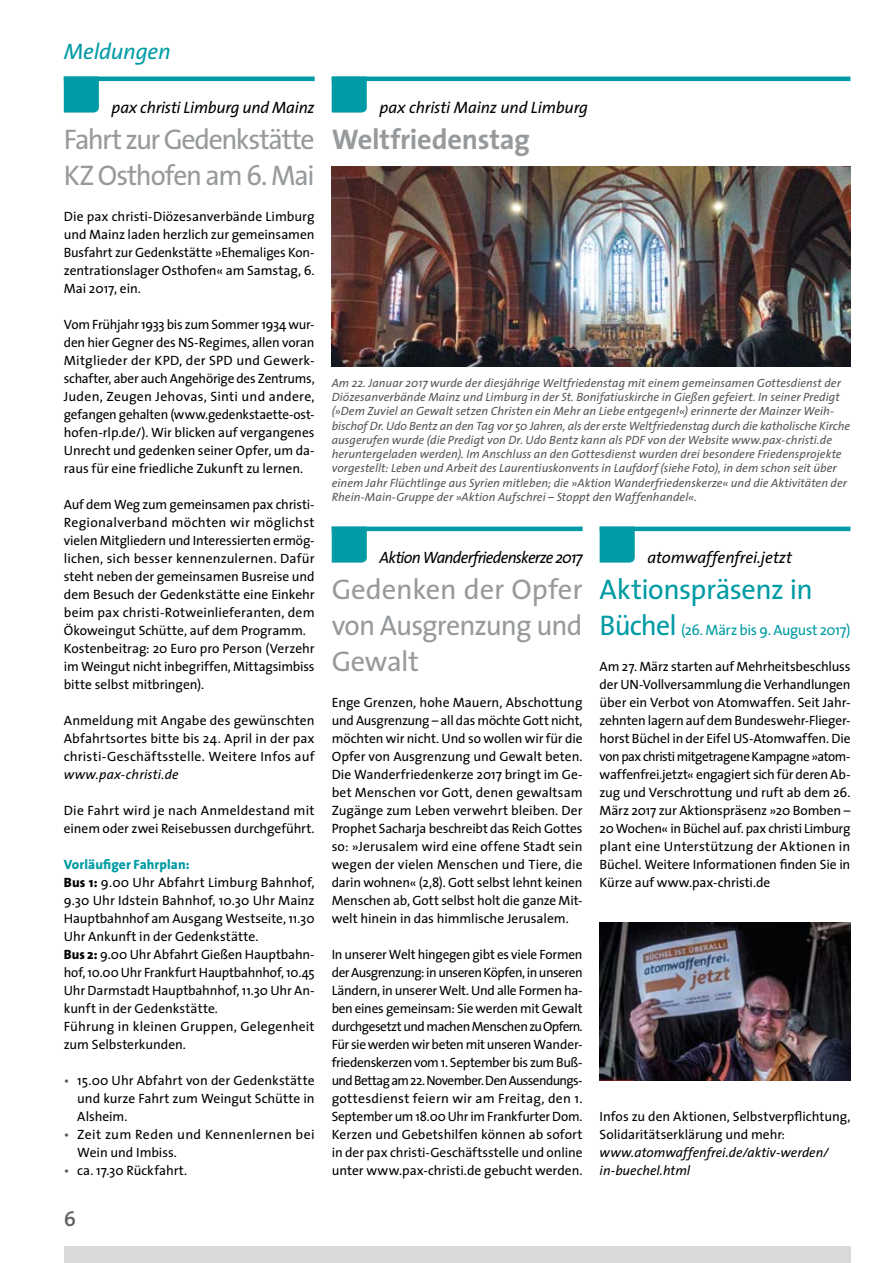
<style>
.page{position:relative;width:893px;height:1263px;background:#fff}
.page>*{position:absolute;margin:0;border:0;box-sizing:border-box;transform-origin:0 0}
.pc2009_Copy{font:28.5px/36px "Mtud The Sans";letter-spacing:-.035em;color:#979a9c;text-align:justify}
.pc2009_Copy-2{font:28.5px "Mtud The Sans";letter-spacing:-.02em;color:#009ba4}
.pc2009_Copy-3{font:700 28.5px "Mtud The Sans";letter-spacing:-.01em;color:#979a9c}
.pc2009_Rubrik{font:italic 22.5px "Mtud The Sans";letter-spacing:-.01em;color:#009ba4}
.t1{font:600 21px "Mtud The Sans";color:#5e6162}
.pc2009_meldung_Regio{font:italic 16.5px "Mtud The Sans";letter-spacing:-.015em;color:#000}
.pc2009_meldung_Regio-2{font:italic 16.5px "Mtud The Sans";letter-spacing:-.045em;color:#000}
.pc2009_Copy-4{font:15px "Mtud The Sans";letter-spacing:-.025em;color:#009ba4}
.pc2009_Copy-5{font:13.5px/18px "Mtud The Sans";color:#000;text-align:justify}
.pc2009_meldung_webli{font:italic 13.5px/18px "Mtud The Sans";color:#000}
.pc2009_Zwischenübers{font:800 13.5px "Mtud The Sans";letter-spacing:.005em;color:#009ba4}
.pc2009_BU{font:italic 12px/14.2px "Mtud The Sans";letter-spacing:.005em;color:#575756}
.s1{font-style:italic}
.s2{font-weight:800}
.s3{color:#515d62}
.s4{font-size:28.5px}
</style>
<div class="page">
<div style="left:64px;top:1247px;width:786px;height:16px;background:#d7d9da"></div>
<img style="left:332px;top:167px;width:518px;height:200px">
<hr style="left:600px;top:527px;width:250px;height:4px;background:#009ba4">
<svg style="left:600px;top:531px;width:35px;height:32px"></svg>
<hr style="left:332px;top:77px;width:518px;height:4px;background:#009ba4">
<svg style="left:332px;top:81px;width:35px;height:32px"></svg>
<hr style="left:332px;top:527px;width:251px;height:4px;background:#009ba4">
<svg style="left:332px;top:531px;width:35px;height:32px"></svg>
<hr style="left:64px;top:77px;width:251px;height:4px;background:#009ba4">
<svg style="left:64px;top:81px;width:35px;height:32px"></svg>
<img style="left:600px;top:922px;width:250px;height:158px">
<p class="pc2009_Rubrik" style="left:64px;top:32px;width:108px">Meldungen</p>
<p class="pc2009_meldung_Regio" style="left:112px;top:93px;width:205px">pax christi Limburg und Mainz</p>
<p class="pc2009_Copy" style="left:64px;top:120px;width:252px">Fahrt zur Gedenkstätte<br>KZ Osthofen am 6. Mai</p>
<p class="pc2009_Copy-5" style="left:64px;top:207px;width:252px">Die pax christi-Diözesanverbände Limburg und Mainz laden herzlich zur gemeinsamen Busfahrt zur Gedenkstätte »Ehemaliges Kon&shy;zentrationslager Osthofen« am Samstag, 6.<br>Mai 2017, ein.</p>
<p class="pc2009_Copy-5" style="left:64px;top:315px;width:252px">Vom Frühjahr 1933 bis zum Sommer 1934 wur&shy;den hier Gegner des NS-Regimes, allen voran Mitglieder der KPD, der SPD und Gewerk&shy;schafter, aber auch Angehörige des Zentrums, Juden, Zeugen Jehovas, Sinti und andere, gefangen gehalten (www.gedenkstaette-ost&shy;hofen-rlp.de/). Wir blicken auf vergangenes Unrecht und gedenken seiner Opfer, um da&shy;raus für eine friedliche Zukunft zu lernen.</p>
<p class="pc2009_Copy-5" style="left:64px;top:495px;width:252px">Auf dem Weg zum gemeinsamen pax christi-Regionalverband möchten wir möglichst vielen Mitgliedern und Interessierten ermög&shy;lichen, sich besser kennenzulernen. Dafür steht neben der gemeinsamen Busreise und dem Besuch der Gedenkstätte eine Einkehr beim pax christi-Rotweinlieferanten, dem Ökoweingut Schütte, auf dem Programm.</p>
<p class="pc2009_Copy-5" style="left:64px;top:639px;width:252px">Kostenbeitrag: 20 Euro pro Person (Verzehr im Weingut nicht inbegriffen, Mittagsimbiss bitte selbst mitbringen).</p>
<p class="pc2009_Copy-5" style="left:64px;top:711px;width:252px">Anmeldung mit Angabe des gewünschten Abfahrtsortes bitte bis 24. April in der pax christi-Geschäftsstelle. Weitere Infos auf <span class="s1">www.pax-christi.de</span></p>
<p class="pc2009_Copy-5" style="left:64px;top:801px;width:252px">Die Fahrt wird je nach Anmeldestand mit einem oder zwei Reisebussen durchgeführt.</p>
<p class="pc2009_Zwischenübers" style="left:64px;top:853px;width:127px">Vorläufiger Fahrplan:</p>
<p class="pc2009_Copy-5" style="left:64px;top:873px;width:252px"><span class="s2">Bus 1:</span> 9.00 Uhr Abfahrt Limburg Bahnhof, 9.30 Uhr Idstein Bahnhof, 10.30 Uhr Mainz Hauptbahnhof am Ausgang Westseite, 11.30<br>Uhr Ankunft in der Gedenkstätte.</p>
<p class="pc2009_Copy-5" style="left:64px;top:945px;width:252px"><span class="s2">Bus 2:</span> 9.00 Uhr Abfahrt Gießen Hauptbahn&shy;hof, 10.00 Uhr Frankfurt Hauptbahnhof, 10.45<br>Uhr Darmstadt Hauptbahnhof, 11.30 Uhr An&shy;kunft in der Gedenkstätte.</p>
<p class="pc2009_Copy-5" style="left:64px;top:1017px;width:252px">Führung in kleinen Gruppen, Gelegenheit zum Selbsterkunden.</p>
<p class="pc2009_Copy-5" style="left:77px;top:1071px;width:239px;text-indent:-14px"><span class="s3">•</span> 15.00 Uhr Abfahrt von der Gedenkstätte und kurze Fahrt zum Weingut Schütte in Alsheim.</p>
<p class="pc2009_Copy-5" style="left:77px;top:1125px;width:239px;text-indent:-14px"><span class="s3">•</span> Zeit zum Reden und Kennenlernen bei<br>Wein und Imbiss.</p>
<p class="pc2009_Copy-5" style="left:64px;top:1161px;width:125px"><span class="s3">•</span> ca. 17.30 Rückfahrt.</p>
<h3 class="t1" style="left:64px;top:1201px;width:14px">6</h3>
<p class="pc2009_meldung_Regio" style="left:380px;top:93px;width:210px">pax christi Mainz und Limburg</p>
<p class="pc2009_Copy-3" style="left:332px;top:115px;width:200px">Weltfriedenstag</p>
<p class="pc2009_BU" style="left:332px;top:375px;width:520px">Am 22. Januar 2017 wurde der diesjährige Weltfriedenstag mit einem gemeinsamen Gottesdienst der Diözesanverbände Mainz und Limburg in der St. Bonifatiuskirche in Gießen gefeiert. In seiner Predigt (»Dem Zuviel an Gewalt setzen Christen ein Mehr an Liebe entgegen!«) erinnerte der Mainzer Weih&shy;bischof Dr. Udo Bentz an den Tag vor 50 Jahren, als der erste Weltfriedenstag durch die katholische Kirche ausgerufen wurde (die Predigt von Dr. Udo Bentz kann als PDF von der Website www.pax-christi.de heruntergeladen werden). Im Anschluss an den Gottesdienst wurden drei besondere Friedensprojekte vorgestellt: Leben und Arbeit des Laurentiuskonvents in Laufdorf (siehe Foto), in dem schon seit über einem Jahr Flüchtlinge aus Syrien mitleben; die »Aktion Wanderfriedenskerze« und die Aktivitäten der Rhein-Main-Gruppe der »Aktion Aufschrei – Stoppt den Waffenhandel«.</p>
<p class="pc2009_meldung_Regio-2" style="left:380px;top:543px;width:205px">Aktion Wanderfriedenskerze 2017</p>
<p class="pc2009_Copy" style="left:332px;top:570px;width:252px">Gedenken der Opfer von Ausgrenzung und Gewalt</p>
<p class="pc2009_Copy-5" style="left:332px;top:693px;width:252px">Enge Grenzen, hohe Mauern, Abschottung und Ausgrenzung – all das möchte Gott nicht, möchten wir nicht. Und so wollen wir für die Opfer von Ausgrenzung und Gewalt beten.<br>Die Wanderfriedenkerze 2017 bringt im Ge&shy;bet Menschen vor Gott, denen gewaltsam Zugänge zum Leben verwehrt bleiben. Der Prophet Sacharja beschreibt das Reich Gottes so: »Jerusalem wird eine offene Stadt sein wegen der vielen Menschen und Tiere, die darin wohnen« (2,8). Gott selbst lehnt keinen Menschen ab, Gott selbst holt die ganze Mit&shy;welt hinein in das himmlische Jerusalem.</p>
<p class="pc2009_Copy-5" style="left:332px;top:945px;width:252px">In unserer Welt hingegen gibt es viele Formen der Ausgrenzung: in unseren Köpfen, in unseren Ländern, in unserer Welt. Und alle Formen ha&shy;ben eines gemeinsam: Sie werden mit Gewalt durchgesetzt und machen Menschen zu Opfern.<br>Für sie werden wir beten mit unseren Wander&shy;friedenskerzen vom 1. September bis zum Buß&shy;und Bettag am 22. November. Den Aussendungs&shy;gottesdienst feiern wir am Freitag, den 1.<br>September um 18.00 Uhr im Frankfurter Dom.<br>Kerzen und Gebetshilfen können ab sofort in der pax christi-Geschäftsstelle und online unter www.pax-christi.de gebucht werden.</p>
<p class="pc2009_meldung_Regio" style="left:647px;top:543px;width:146px">atomwaffenfrei.jetzt</p>
<p class="pc2009_Copy-2" style="left:600px;top:565px;width:215px">Aktionspräsenz in</p>
<p class="pc2009_Copy-4" style="left:600px;top:617px;width:252px"><span class="s4">Büchel</span> (26. März bis 9. August 2017)</p>
<p class="pc2009_Copy-5" style="left:600px;top:657px;width:252px">Am 27. März starten auf Mehrheitsbeschluss der UN-Vollversammlung die Verhandlungen über ein Verbot von Atomwaffen. Seit Jahr&shy;zehnten lagern auf dem Bundeswehr-Flieger&shy;horst Büchel in der Eifel US-Atomwaffen. Die von pax christi mitgetragene Kampagne »atom&shy;waffenfrei.jetzt« engagiert sich für deren Ab&shy;zug und Verschrottung und ruft ab dem 26.<br>März 2017 zur Aktionspräsenz »20 Bomben – 20 Wochen« in Büchel auf. pax christi Limburg plant eine Unterstützung der Aktionen in Büchel. Weitere Informationen finden Sie in Kürze auf www.pax-christi.de</p>
<p class="pc2009_Copy-5" style="left:600px;top:1107px;width:252px">Infos zu den Aktionen, Selbstverpflichtung,<br>Solidaritätserklärung und mehr:</p>
<p class="pc2009_meldung_webli" style="left:600px;top:1143px;width:230px">www.atomwaffenfrei.de/aktiv-werden/ in-buechel.html</p>
</div>
